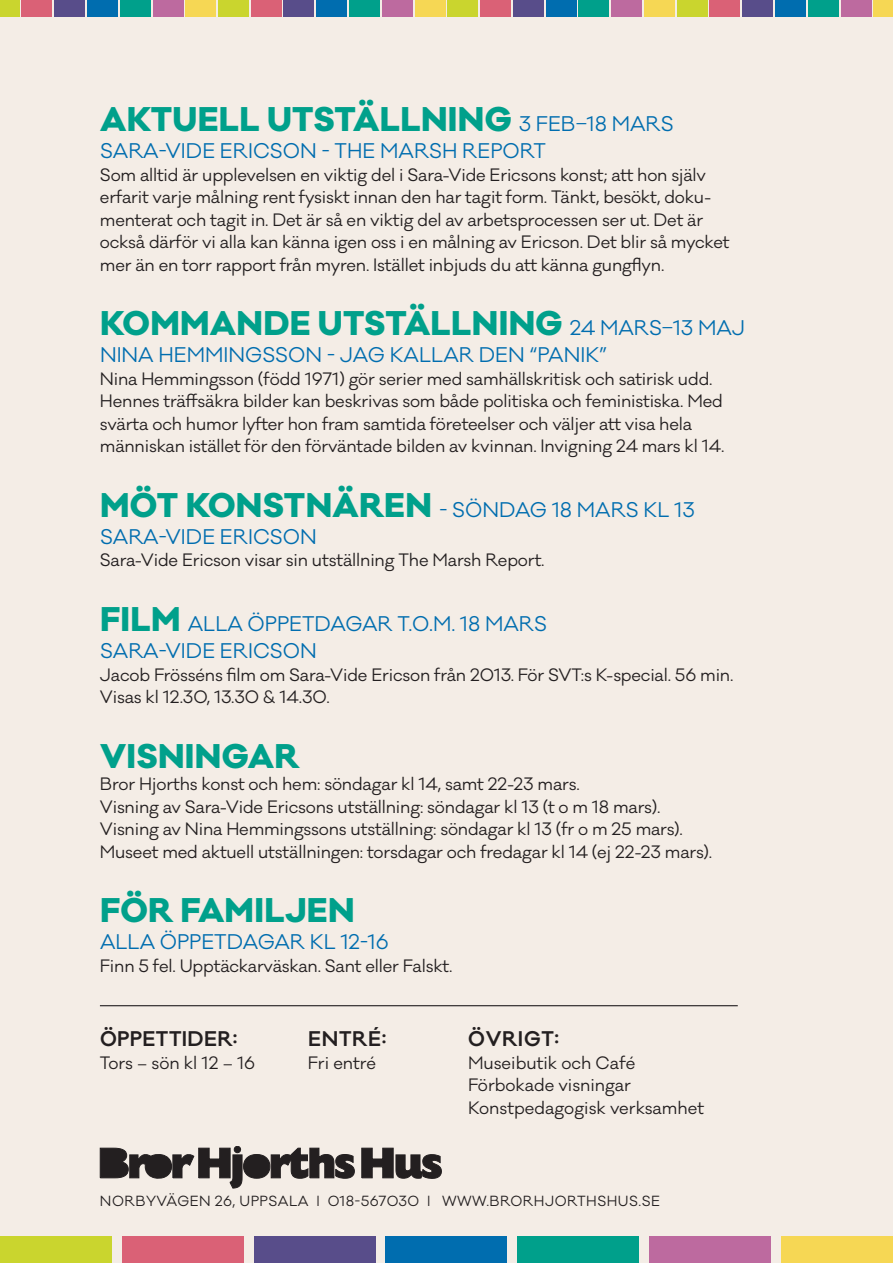
<style>
.page{position:relative;width:893px;height:1263px;background:#f4ede6}
.page>*{position:absolute;margin:0;border:0;box-sizing:border-box;transform-origin:0 0}
.t1{font:800 31.5px "Galano Classic";letter-spacing:.01em;color:#00a08b}
.t2{font:19.5px/27px "Galano Classic";color:#006daf}
.t3{font:600 19.5px "Galano Classic";letter-spacing:.035em;color:#231f20}
.t4{font:600 19.5px "Galano Classic";letter-spacing:.015em;color:#231f20}
.t5{font:16.5px/22.5px "Galano Classic";letter-spacing:-.01em;color:#231f20}
.t6{font:13.5px "Galano Classic";letter-spacing:.035em;color:#231f20}
.s1{font-weight:400;font-size:19.5px;color:#006daf}
.s2{font-weight:800;font-size:31.5px;color:#00a08b}
</style>
<div class="page">
<div style="left:317px;top:0;width:30px;height:17px;background:#006daf"></div>
<div style="left:349px;top:0;width:31px;height:17px;background:#00a08b"></div>
<div style="left:415px;top:0;width:30px;height:17px;background:#f6d754"></div>
<div style="left:382px;top:0;width:30px;height:17px;background:#bd6a9f"></div>
<div style="left:153px;top:0;width:30px;height:17px;background:#bd6a9f"></div>
<div style="left:186px;top:0;width:30px;height:17px;background:#f6d754"></div>
<div style="left:251px;top:0;width:30px;height:17px;background:#da6176"></div>
<div style="left:218px;top:0;width:31px;height:17px;background:#cad52e"></div>
<div style="left:284px;top:0;width:30px;height:17px;background:#584d8a"></div>
<div style="left:0;top:0;width:19px;height:17px;background:#cad52e"></div>
<div style="left:22px;top:0;width:30px;height:17px;background:#da6176"></div>
<div style="left:87px;top:0;width:30px;height:17px;background:#006daf"></div>
<div style="left:54px;top:0;width:31px;height:17px;background:#584d8a"></div>
<div style="left:120px;top:0;width:30px;height:17px;background:#00a08b"></div>
<div style="left:775px;top:0;width:31px;height:17px;background:#006daf"></div>
<div style="left:808px;top:0;width:30px;height:17px;background:#00a08b"></div>
<div style="left:874px;top:0;width:19px;height:17px;background:#f6d754"></div>
<div style="left:841px;top:0;width:30px;height:17px;background:#bd6a9f"></div>
<div style="left:612px;top:0;width:30px;height:17px;background:#bd6a9f"></div>
<div style="left:644px;top:0;width:31px;height:17px;background:#f6d754"></div>
<div style="left:710px;top:0;width:30px;height:17px;background:#da6176"></div>
<div style="left:677px;top:0;width:30px;height:17px;background:#cad52e"></div>
<div style="left:743px;top:0;width:30px;height:17px;background:#584d8a"></div>
<div style="left:448px;top:0;width:30px;height:17px;background:#cad52e"></div>
<div style="left:480px;top:0;width:31px;height:17px;background:#da6176"></div>
<div style="left:546px;top:0;width:30px;height:17px;background:#006daf"></div>
<div style="left:513px;top:0;width:30px;height:17px;background:#584d8a"></div>
<div style="left:579px;top:0;width:30px;height:17px;background:#00a08b"></div>
<div style="left:122px;top:1236px;width:122px;height:27px;background:#da6176"></div>
<div style="left:254px;top:1236px;width:122px;height:27px;background:#584d8a"></div>
<div style="left:386px;top:1236px;width:121px;height:27px;background:#006daf"></div>
<div style="left:517px;top:1236px;width:122px;height:27px;background:#00a08b"></div>
<div style="left:781px;top:1236px;width:112px;height:27px;background:#f6d754"></div>
<div style="left:649px;top:1236px;width:122px;height:27px;background:#bd6a9f"></div>
<div style="left:0;top:1236px;width:112px;height:27px;background:#cad52e"></div>
<hr style="left:100px;top:1005px;width:638px;height:1px;background:#231f20">
<svg style="left:361px;top:1147px;width:81px;height:32px"></svg>
<svg style="left:100px;top:1146px;width:255px;height:42px"></svg>
<div style="left:107px;top:1151px;width:13px;height:12px;background:#231f20;border-radius:50%"></div>
<div style="left:107px;top:1151px;width:13px;height:12px;border:1px solid #231f20;border-radius:50%"></div>
<div style="left:107px;top:1164px;width:13px;height:11px;background:#231f20;border-radius:50%"></div>
<div style="left:107px;top:1164px;width:13px;height:11px;border:1px solid #231f20;border-radius:50%"></div>
<div style="left:152px;top:1160px;width:14px;height:15px;background:#231f20;border-radius:50%"></div>
<div style="left:152px;top:1159px;width:14px;height:16px;border:1px solid #231f20;border-radius:50%"></div>
<div style="left:251px;top:1160px;width:12px;height:14px;background:#231f20;border-radius:50%"></div>
<div style="left:251px;top:1159px;width:12px;height:15px;border:1px solid #231f20;border-radius:50%"></div>
<p class="t1" style="left:100px;top:98px;width:575px">AKTUELL UTSTÄLLNING <span class="s1">3 FEB–18 MARS</span></p>
<p class="t2" style="left:100px;top:138px;width:447px">SARA-VIDE ERICSON - THE MARSH REPORT</p>
<p class="t5" style="left:100px;top:164px;width:631px">Som alltid är upplevelsen en viktig del i Sara-Vide Ericsons konst; att hon själv erfarit varje målning rent fysiskt innan den har tagit form. Tänkt, besökt, doku&shy;menterat och tagit in. Det är så en viktig del av arbetsprocessen ser ut. Det är också därför vi alla kan känna igen oss i en målning av Ericson. Det blir så mycket mer än en torr rapport från myren. Istället inbjuds du att känna gungflyn.</p>
<p class="t1" style="left:100px;top:302px;width:646px">KOMMANDE UTSTÄLLNING <span class="s1">24 MARS–13 MAJ</span></p>
<p class="t2" style="left:100px;top:342px;width:509px">NINA HEMMINGSSON - JAG KALLAR DEN “PANIK”</p>
<p class="t5" style="left:100px;top:368px;width:626px">Nina Hemmingsson (född 1971) gör serier med samhällskritisk och satirisk udd.<br>Hennes träffsäkra bilder kan beskrivas som både politiska och feministiska. Med svärta och humor lyfter hon fram samtida företeelser och väljer att visa hela människan istället för den förväntade bilden av kvinnan. Invigning 24 mars kl 14.</p>
<p class="t2" style="left:100px;top:497px;width:596px"><span class="s2">MÖT KONSTNÄREN</span> - SÖNDAG 18 MARS KL 13</p>
<p class="t2" style="left:100px;top:524px;width:218px">SARA-VIDE ERICSON</p>
<p class="t5" style="left:100px;top:549px;width:446px">Sara-Vide Ericson visar sin utställning The Marsh Report.</p>
<p class="t2" style="left:100px;top:611px;width:448px"><span class="s2">FILM</span> ALLA ÖPPETDAGAR T.O.M. 18 MARS<br>SARA-VIDE ERICSON</p>
<p class="t5" style="left:100px;top:663px;width:635px">Jacob Frösséns film om Sara-Vide Ericson från 2013. För SVT:s K-special. 56 min.<br>Visas kl 12.30, 13.30 &amp; 14.30.</p>
<p class="t1" style="left:100px;top:734px;width:201px">VISNINGAR</p>
<p class="t5" style="left:100px;top:773px;width:481px">Bror Hjorths konst och hem: söndagar kl 14, samt 22-23 mars.</p>
<p class="t5" style="left:100px;top:795px;width:562px">Visning av Sara-Vide Ericsons utställning: söndagar kl 13 (t o m 18 mars).</p>
<p class="t5" style="left:100px;top:818px;width:584px">Visning av Nina Hemmingssons utställning: söndagar kl 13 (fr o m 25 mars).</p>
<p class="t5" style="left:100px;top:840px;width:614px">Museet med aktuell utställningen: torsdagar och fredagar kl 14 (ej 22-23 mars).</p>
<p class="t1" style="left:100px;top:889px;width:256px">FÖR FAMILJEN</p>
<p class="t2" style="left:100px;top:929px;width:290px">ALLA ÖPPETDAGAR KL 12-16</p>
<p class="t5" style="left:100px;top:954px;width:354px">Finn 5 fel. Upptäckarväskan. Sant eller Falskt.</p>
<p class="t4" style="left:100px;top:1026px;width:139px">ÖPPETTIDER:</p>
<p class="t5" style="left:100px;top:1052px;width:157px">Tors – sön kl 12 – 16</p>
<p class="t3" style="left:308px;top:1026px;width:80px">ENTRÉ:</p>
<p class="t5" style="left:308px;top:1052px;width:70px">Fri entré</p>
<p class="t3" style="left:468px;top:1026px;width:92px">ÖVRIGT:</p>
<p class="t5" style="left:468px;top:1052px;width:169px">Museibutik och Café</p>
<p class="t5" style="left:468px;top:1074px;width:164px">Förbokade visningar</p>
<p class="t5" style="left:468px;top:1097px;width:238px">Konstpedagogisk verksamhet</p>
<p class="t6" style="left:100px;top:1192px;width:562px">NORBYVÄGEN 26, UPPSALA | 018-567030 | WWW.BRORHJORTHSHUS.SE</p>
</div>
